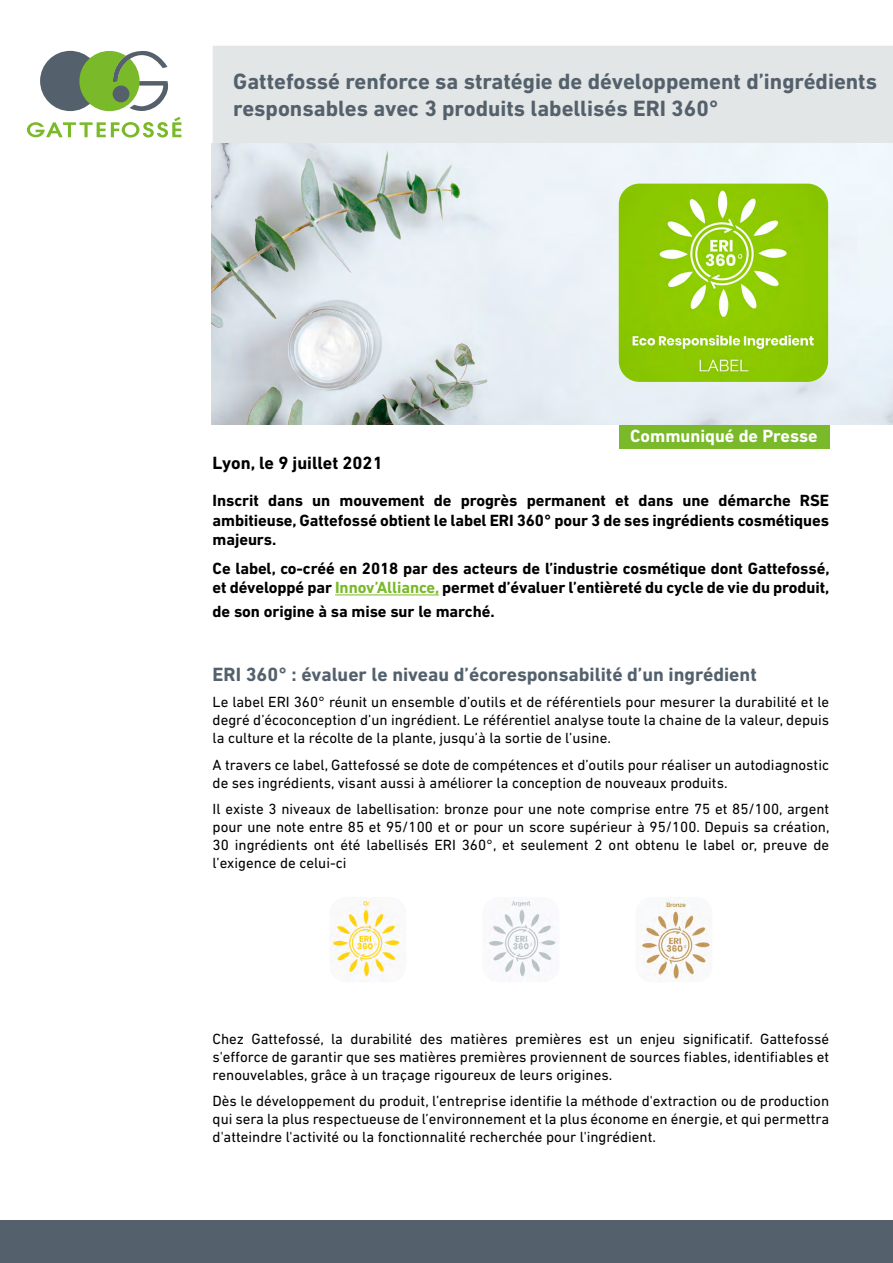
<style>
.page{position:relative;width:893px;height:1263px;background:#fff}
.page>*{position:absolute;margin:0;border:0;box-sizing:border-box;transform-origin:0 0}
.t1{font:700 22.5px/27px "DIN Next LT Pro";color:#54616c}
.t2{font:700 19.5px "DIN Next LT Pro";color:#54616c}
.t3{font:700 18px "DIN Next LT Pro";color:#000}
.t4{font:700 18px "DIN Next LT Pro";color:#fff}
.t5{font:700 16.5px/19.8px "DIN Next LT Pro";letter-spacing:-.005em;color:#000;text-align:justify}
.t6{font:15px/18px "DIN Next LT Pro";color:#000;text-align:justify}
.s1{color:#7ab929}
</style>
<div class="page">
<div style="left:0;top:1220px;width:893px;height:43px;background:#54616c"></div>
<div style="left:213px;top:46px;width:680px;height:97px;background:#e3e6e6"></div>
<div style="left:619px;top:422px;width:210px;height:27px;background:#7ab929"></div>
<hr style="left:335px;top:594px;width:104px;height:1px;background:#7ab929">
<img style="left:212px;top:143px;width:681px;height:281px">
<img style="left:619px;top:184px;width:209px;height:198px">
<img style="left:330px;top:898px;width:76px;height:84px">
<img style="left:488px;top:900px;width:68px;height:77px">
<img style="left:640px;top:900px;width:71px;height:81px">
<div style="left:40px;top:51px;width:60px;height:60px;background:#54616c;border-radius:50%"></div>
<svg style="left:79px;top:51px;width:90px;height:60px"></svg>
<div style="left:113px;top:85px;width:16px;height:17px;background:#54616c;border-radius:50%"></div>
<svg style="left:27px;top:117px;width:154px;height:21px"></svg>
<h1 class="t1" style="left:233px;top:68px;width:645px">Gattefossé renforce sa stratégie de développement d’ingrédients responsables avec 3 produits labellisés ERI 360°</h1>
<p class="t4" style="left:630px;top:425px;width:189px">Communiqué de Presse</p>
<p class="t3" style="left:213px;top:452px;width:172px">Lyon, le 9 juillet 2021</p>
<p class="t5" style="left:213px;top:490px;width:618px">Inscrit dans un mouvement de progrès permanent et dans une démarche RSE ambitieuse, Gattefossé obtient le label ERI 360° pour 3 de ses ingrédients cosmétiques majeurs.</p>
<p class="t5" style="left:213px;top:558px;width:618px">Ce label, co-créé en 2018 par des acteurs de l’industrie cosmétique dont Gattefossé, et développé par <span class="s1">Innov’Alliance,</span> permet d’évaluer l’entièreté du cycle de vie du produit,</p>
<p class="t5" style="left:213px;top:601px;width:283px">de son origine à sa mise sur le marché.</p>
<h2 class="t2" style="left:213px;top:663px;width:546px">ERI 360° : évaluer le niveau d’écoresponsabilité d’un ingrédient</h2>
<p class="t6" style="left:213px;top:693px;width:618px">Le label ERI 360° réunit un ensemble d’outils et de référentiels pour mesurer la durabilité et le degré d’écoconception d’un ingrédient. Le référentiel analyse toute la chaine de la valeur, depuis la culture et la récolte de la plante, jusqu’à la sortie de l’usine.</p>
<p class="t6" style="left:213px;top:755px;width:618px">A travers ce label, Gattefossé se dote de compétences et d’outils pour réaliser un autodiagnostic de ses ingrédients, visant aussi à améliorer la conception de nouveaux produits.</p>
<p class="t6" style="left:213px;top:800px;width:618px">Il existe 3 niveaux de labellisation: bronze pour une note comprise entre 75 et 85/100, argent pour une note entre 85 et 95/100 et or pour un score supérieur à 95/100. Depuis sa création, 30 ingrédients ont été labellisés ERI 360°, et seulement 2 ont obtenu le label or, preuve de l’exigence de celui-ci</p>
<p class="t6" style="left:213px;top:1029px;width:618px">Chez Gattefossé, la durabilité des matières premières est un enjeu significatif. Gattefossé s'efforce de garantir que ses matières premières proviennent de sources fiables, identifiables et renouvelables, grâce à un traçage rigoureux de leurs origines.</p>
<p class="t6" style="left:213px;top:1092px;width:618px">Dès le développement du produit, l’entreprise identifie la méthode d'extraction ou de production qui sera la plus respectueuse de l’environnement et la plus économe en énergie, et qui permettra d'atteindre l'activité ou la fonctionnalité recherchée pour l'ingrédient.</p>
</div>
